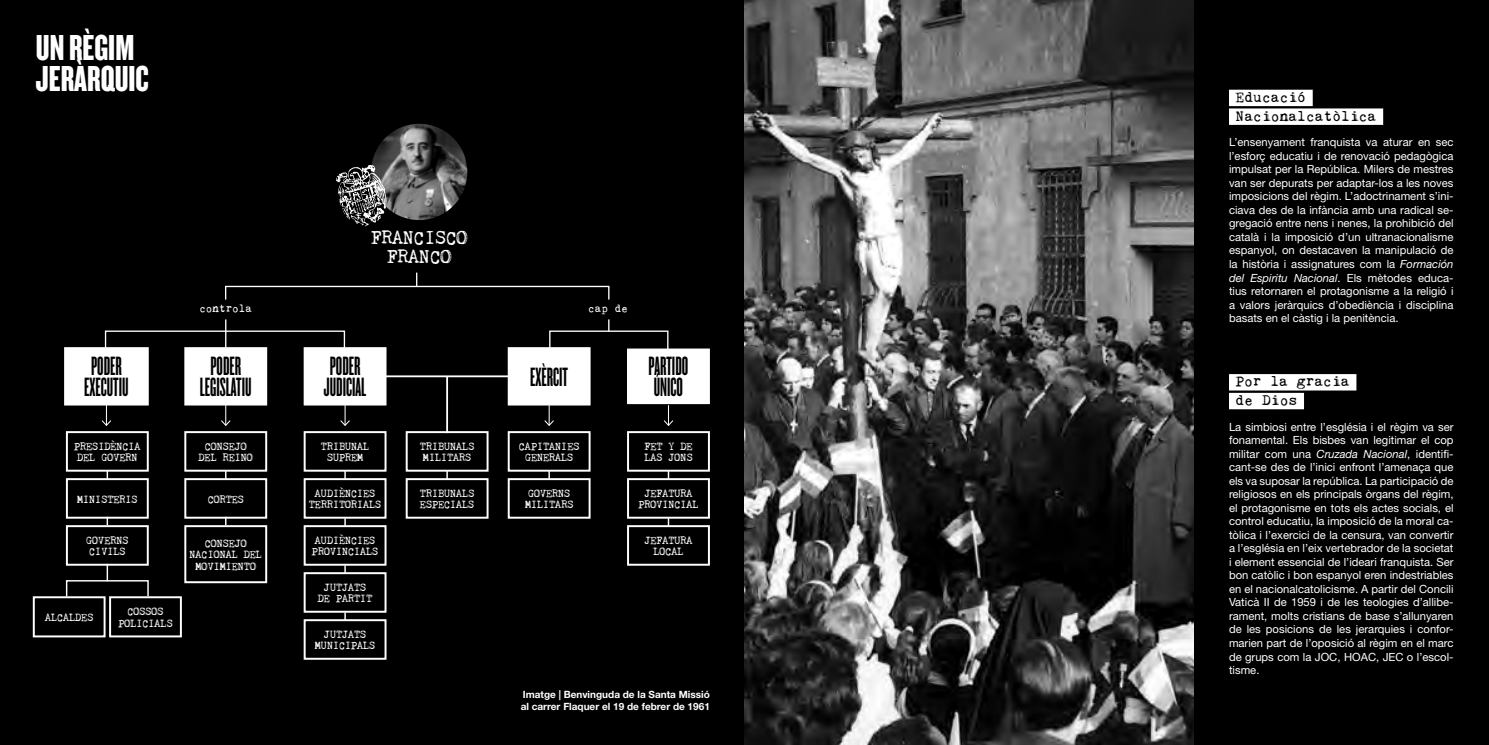
<style>
.page{position:relative;width:1489px;height:745px;background:#fff}
.page>*{position:absolute;margin:0;border:0;box-sizing:border-box;transform-origin:0 0}
.t1{font:37.5px/30px "Knockout HTF68 Full Featherwt";color:#fff}
.t2{font:27.5px/21.2px "Knockout HTF66 Full Flyweight";color:#000}
.t3{font:20px/18.8px "Kingthings Trypewriter 2";letter-spacing:-.05em;color:#fff;text-align:center}
.t4{font:15px/18.8px "Kingthings Trypewriter 2";color:#000}
.t5{font:11.25px/13.5px "Helvetica Neue LT Std";color:#fff;text-align:justify}
.t6{font:11.25px/11.2px "Kingthings Trypewriter 2";letter-spacing:-.05em;color:#fff;text-align:center}
.t7{font:11.25px "Kingthings Trypewriter 2";color:#fff}
.t8{font:700 10px/12px "Helvetica Neue LT Std";color:#fff}
.s1{font-style:italic}
</style>
<div class="page">
<div style="left:0;top:0;width:1488px;height:744px;background:#000"></div>
<div style="left:1228px;top:90px;width:84px;height:16px;background:#fff"></div>
<div style="left:1228px;top:108px;width:154px;height:17px;background:#fff"></div>
<div style="left:1228px;top:374px;width:128px;height:16px;background:#fff"></div>
<div style="left:1228px;top:392px;width:75px;height:17px;background:#fff"></div>
<img style="left:744px;top:0;width:449px;height:744px">
<div style="left:66px;top:431px;width:83px;height:40px;border:2px solid #fff"></div>
<div style="left:66px;top:478px;width:83px;height:40px;border:2px solid #fff"></div>
<div style="left:66px;top:525px;width:83px;height:40px;border:2px solid #fff"></div>
<div style="left:184px;top:431px;width:83px;height:40px;border:2px solid #fff"></div>
<div style="left:184px;top:478px;width:83px;height:40px;border:2px solid #fff"></div>
<div style="left:184px;top:525px;width:83px;height:58px;border:2px solid #fff"></div>
<div style="left:304px;top:431px;width:82px;height:40px;border:2px solid #fff"></div>
<div style="left:304px;top:478px;width:82px;height:40px;border:2px solid #fff"></div>
<div style="left:627px;top:478px;width:83px;height:40px;border:2px solid #fff"></div>
<svg style="left:344px;top:470px;width:2px;height:9px"></svg>
<div style="left:225px;top:285px;width:384px;height:15px;border:1px solid #fff"></div>
<svg style="left:416px;top:272px;width:1px;height:14px"></svg>
<div style="left:33px;top:596px;width:73px;height:41px;border:2px solid #fff"></div>
<div style="left:109px;top:596px;width:73px;height:41px;border:2px solid #fff"></div>
<div style="left:105px;top:330px;width:240px;height:24px;border:1px solid #fff"></div>
<hr style="left:225px;top:319px;width:1px;height:34px;background:#fff">
<div style="left:549px;top:330px;width:119px;height:24px;border:1px solid #fff"></div>
<div style="left:65px;top:348px;width:83px;height:56px;background:#fff"></div>
<div style="left:64px;top:347px;width:85px;height:58px;border:2px solid #fff"></div>
<div style="left:185px;top:348px;width:81px;height:56px;background:#fff"></div>
<div style="left:184px;top:347px;width:83px;height:58px;border:2px solid #fff"></div>
<div style="left:304px;top:348px;width:81px;height:56px;background:#fff"></div>
<div style="left:304px;top:347px;width:82px;height:58px;border:2px solid #fff"></div>
<svg style="left:101px;top:405px;width:11px;height:21px"></svg>
<svg style="left:220px;top:405px;width:11px;height:21px"></svg>
<svg style="left:339px;top:405px;width:12px;height:21px"></svg>
<img style="left:371px;top:124px;width:96px;height:96px;border-radius:48px">
<svg style="left:336px;top:164px;width:50px;height:62px"></svg>
<svg style="left:608px;top:319px;width:1px;height:12px"></svg>
<div style="left:66px;top:579px;width:83px;height:17px;border:1px solid #fff"></div>
<svg style="left:107px;top:563px;width:1px;height:18px"></svg>
<div style="left:627px;top:431px;width:83px;height:40px;border:2px solid #fff"></div>
<svg style="left:667px;top:470px;width:2px;height:9px"></svg>
<div style="left:628px;top:349px;width:81px;height:54px;background:#fff"></div>
<div style="left:627px;top:348px;width:83px;height:56px;border:2px solid #fff"></div>
<svg style="left:663px;top:405px;width:11px;height:21px"></svg>
<div style="left:507px;top:431px;width:83px;height:40px;border:2px solid #fff"></div>
<div style="left:508px;top:348px;width:81px;height:56px;background:#fff"></div>
<div style="left:507px;top:347px;width:83px;height:58px;border:2px solid #fff"></div>
<svg style="left:543px;top:405px;width:12px;height:21px"></svg>
<div style="left:507px;top:478px;width:83px;height:40px;border:2px solid #fff"></div>
<svg style="left:548px;top:470px;width:2px;height:9px"></svg>
<div style="left:405px;top:431px;width:83px;height:40px;border:2px solid #fff"></div>
<hr style="left:375px;top:375px;width:144px;height:2px;background:#fff">
<hr style="left:446px;top:376px;width:2px;height:57px;background:#fff">
<div style="left:405px;top:478px;width:83px;height:40px;border:2px solid #fff"></div>
<svg style="left:446px;top:470px;width:2px;height:9px"></svg>
<div style="left:304px;top:525px;width:82px;height:40px;border:2px solid #fff"></div>
<div style="left:627px;top:525px;width:83px;height:40px;border:2px solid #fff"></div>
<div style="left:304px;top:572px;width:82px;height:40px;border:2px solid #fff"></div>
<div style="left:304px;top:618px;width:82px;height:41px;border:2px solid #fff"></div>
<svg style="left:344px;top:518px;width:2px;height:8px"></svg>
<svg style="left:667px;top:518px;width:2px;height:8px"></svg>
<svg style="left:344px;top:565px;width:2px;height:8px"></svg>
<svg style="left:344px;top:612px;width:2px;height:8px"></svg>
<h1 class="t1" style="left:36px;top:34px;width:114px">UN RÈGIM<br>JERÀRQUIC</h1>
<h3 class="t3" style="left:370px;top:228px;width:99px">FRANCISCO<br>FRANCO</h3>
<p class="t7" style="left:199px;top:302px;width:54px">controla</p>
<p class="t6" style="left:588px;top:303px;width:41px">cap de</p>
<h2 class="t2" style="left:84px;top:355px;width:46px">PODER<br>EXECUTIU</h2>
<h2 class="t2" style="left:200px;top:355px;width:53px;text-align:center">PODER<br>LEGISLATIU</h2>
<h2 class="t2" style="left:324px;top:355px;width:44px">PODER<br>JUDICIAL</h2>
<h2 class="t2" style="left:530px;top:366px;width:39px">EXÈRCIT</h2>
<h2 class="t2" style="left:648px;top:355px;width:41px">PARTIDO<br>ÚNICO</h2>
<p class="t6" style="left:74px;top:440px;width:68px;text-align:left">PRESIDÈNCIA<br>DEL GOVERN</p>
<p class="t6" style="left:77px;top:493px;width:62px">MINISTERIS</p>
<p class="t6" style="left:86px;top:534px;width:44px;text-align:left">GOVERNS<br>CIVILS</p>
<p class="t6" style="left:45px;top:611px;width:50px">ALCALDES</p>
<p class="t6" style="left:118px;top:605px;width:56px">COSSOS<br>POLICIALS</p>
<p class="t6" style="left:198px;top:440px;width:56px">CONSEJO<br>DEL REINO</p>
<p class="t6" style="left:207px;top:493px;width:38px">CORTES</p>
<p class="t6" style="left:189px;top:537px;width:75px">CONSEJO<br>NACIONAL DEL<br>MOVIMIENTO</p>
<p class="t6" style="left:320px;top:440px;width:50px">TRIBUNAL<br>SUPREM</p>
<p class="t6" style="left:308px;top:487px;width:74px">AUDIÈNCIES<br>TERRITORIALS</p>
<p class="t6" style="left:638px;top:487px;width:62px">JEFATURA<br>PROVINCIAL</p>
<p class="t6" style="left:419px;top:440px;width:56px;text-align:left">TRIBUNALS<br>MILITARS</p>
<p class="t6" style="left:419px;top:487px;width:56px;text-align:left">TRIBUNALS<br>ESPECIALS</p>
<p class="t6" style="left:518px;top:440px;width:62px">CAPITANIES<br>GENERALS</p>
<p class="t6" style="left:644px;top:440px;width:50px;text-align:left">FET Y DE<br>LAS JONS</p>
<p class="t6" style="left:524px;top:487px;width:50px;text-align:left">GOVERNS<br>MILITARS</p>
<p class="t6" style="left:311px;top:534px;width:68px;text-align:left">AUDIÈNCIES<br>PROVINCIALS</p>
<p class="t6" style="left:644px;top:534px;width:50px">JEFATURA<br>LOCAL</p>
<p class="t6" style="left:317px;top:581px;width:56px">JUTJATS<br>DE PARTIT</p>
<p class="t6" style="left:314px;top:628px;width:63px">JUTJATS<br>MUNICIPALS</p>
<p class="t8" style="left:520px;top:687px;width:191px">Imatge | Benvinguda de la Santa Missió al carrer Flaquer el 19 de febrer de 1961</p>
<h3 class="t4" style="left:1235px;top:87px;width:142px">Educació<br>Nacionalcatòlica</h3>
<p class="t5" style="left:1228px;top:135px;width:226px">L’ensenyament franquista va aturar en sec l’esforç educatiu i de renovació pedagògica impulsat per la República. Milers de mestres van ser depurats per adaptar-los a les noves imposicions del règim. L’adoctrinament s’ini&shy;ciava des de la infància amb una radical se&shy;gregació entre nens i nenes, la prohibició del català i la imposició d’un ultranacionalisme espanyol, on destacaven la manipulació de la història i assignatures com la <span class="s1">Formación del Espiritu Nacional</span>. Els mètodes educa&shy;tius retornaren el protagonisme a la religió i a valors jeràrquics d’obediència i disciplina basats en el càstig i la penitència.</p>
<h3 class="t4" style="left:1235px;top:371px;width:116px">Por la gracia de Dios</h3>
<p class="t5" style="left:1228px;top:419px;width:226px">La simbiosi entre l’església i el règim va ser fonamental. Els bisbes van legitimar el cop militar com una <span class="s1">Cruzada Nacional</span>, identifi&shy;cant-se des de l’inici enfront l’amenaça que els va suposar la república. La participació de religiosos en els principals òrgans del règim, el protagonisme en tots els actes socials, el control educatiu, la imposició de la moral ca&shy;tòlica i l’exercici de la censura, van convertir a l’església en l’eix vertebrador de la societat i element essencial de l’ideari franquista. Ser bon catòlic i bon espanyol eren indestriables en el nacionalcatolicisme. A partir del Concili Vaticà II de 1959 i de les teologies d’allibe&shy;rament, molts cristians de base s’allunyaren de les posicions de les jerarquies i confor&shy;marien part de l’oposició al règim en el marc de grups com la JOC, HOAC, JEC o l’escol&shy;tisme.</p>
</div>
